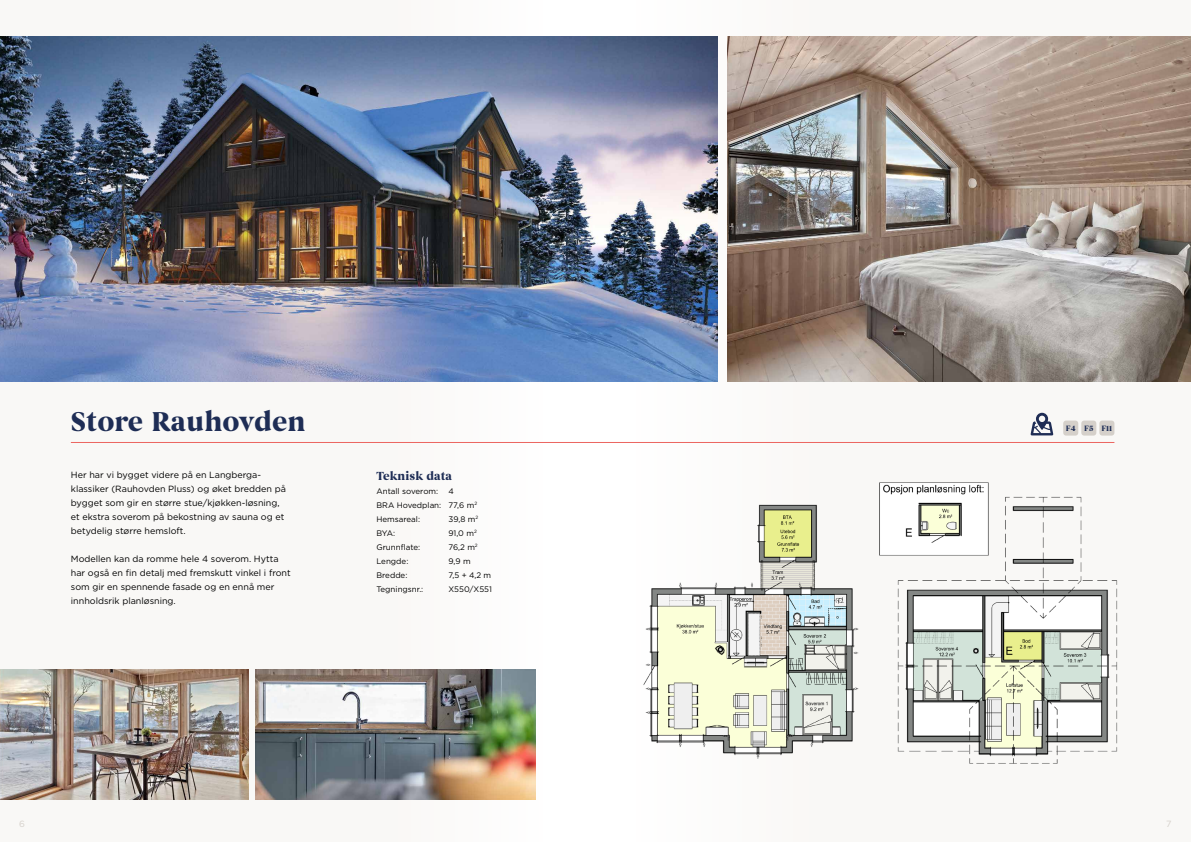
<style>
.page{position:relative;width:1191px;height:842px;background:#fff}
.page>*{position:absolute;margin:0;border:0;box-sizing:border-box;transform-origin:0 0}
.t1{font:700 28px "Begum";color:#1e2d55}
.t2{font:700 12px "Begum";color:#1e2d55}
.t3{font:9px/14px "Gotham";color:#000}
.t4{font:9px "Gotham";color:#d5d0ca}
.t5{font:8px/14px "Gotham";color:#000}
.t6{font:700 8px "Begum";color:#1e2d55}
</style>
<div class="page">
<div style="left:0;top:0;width:559px;height:842px;background:#f9f8f6"></div>
<div style="left:631px;top:0;width:560px;height:842px;background:#f9f8f6"></div>
<img style="left:0;top:36px;width:717px;height:345px">
<img style="left:728px;top:36px;width:463px;height:345px">
<hr style="left:71px;top:442px;width:1043px;height:1px;background:#ec6661">
<img style="left:879px;top:482px;width:239px;height:282px">
<img style="left:643px;top:491px;width:258px;height:268px">
<img style="left:0;top:669px;width:249px;height:130px">
<img style="left:255px;top:669px;width:280px;height:130px">
<div style="left:1063px;top:421px;width:15px;height:15px;background:#d5d0ca;border-radius:3px"></div>
<div style="left:1081px;top:421px;width:15px;height:15px;background:#d5d0ca;border-radius:3px"></div>
<div style="left:1099px;top:421px;width:15px;height:15px;background:#d5d0ca;border-radius:3px"></div>
<svg style="left:1030px;top:413px;width:23px;height:22px"></svg>
<h1 class="t1" style="left:71px;top:404px;width:236px">Store Rauhovden</h1>
<p class="t3" style="left:71px;top:467px;width:216px">Her har vi bygget videre på en Langberga&shy;klassiker (Rauhovden Pluss) og øket bredden på bygget som gir en større stue/kjøkken-løsning, et ekstra soverom på bekostning av sauna og et betydelig større hemsloft.</p>
<p class="t3" style="left:71px;top:551px;width:221px">Modellen kan da romme hele 4 soverom. Hytta har også en fin detalj med fremskutt vinkel i front som gir en spennende fasade og en ennå mer innholdsrik planløsning.</p>
<h2 class="t2" style="left:376px;top:468px;width:77px">Teknisk data</h2>
<p class="t5" style="left:376px;top:484px;width:63px">Antall soverom:</p>
<p class="t5" style="left:376px;top:484px;width:102px;text-indent:72px">4<br>BRA Hovedplan: 77,6 m<sup>2<br></sup>Hemsareal:</p>
<p class="t5" style="left:448px;top:512px;width:31px">39,8 m<sup>2</sup></p>
<p class="t5" style="left:376px;top:526px;width:20px">BYA:</p>
<p class="t5" style="left:448px;top:526px;width:30px">91,0 m<sup>2</sup></p>
<p class="t5" style="left:376px;top:540px;width:45px">Grunnflate:</p>
<p class="t5" style="left:448px;top:540px;width:31px">76,2 m<sup>2</sup></p>
<p class="t5" style="left:376px;top:554px;width:33px">Lengde:</p>
<p class="t5" style="left:448px;top:554px;width:24px">9,9 m</p>
<p class="t5" style="left:376px;top:568px;width:32px">Bredde:</p>
<p class="t5" style="left:448px;top:568px;width:44px">7,5 + 4,2 m</p>
<p class="t5" style="left:376px;top:582px;width:48px">Tegningsnr.:</p>
<p class="t5" style="left:448px;top:582px;width:45px">X550/X551</p>
<p class="t6" style="left:1066px;top:423px;width:48px">F4 F5 F11</p>
<p class="t4" style="left:19px;top:817px;width:7px">6</p>
<p class="t4" style="left:1166px;top:817px;width:7px">7</p>
</div>
